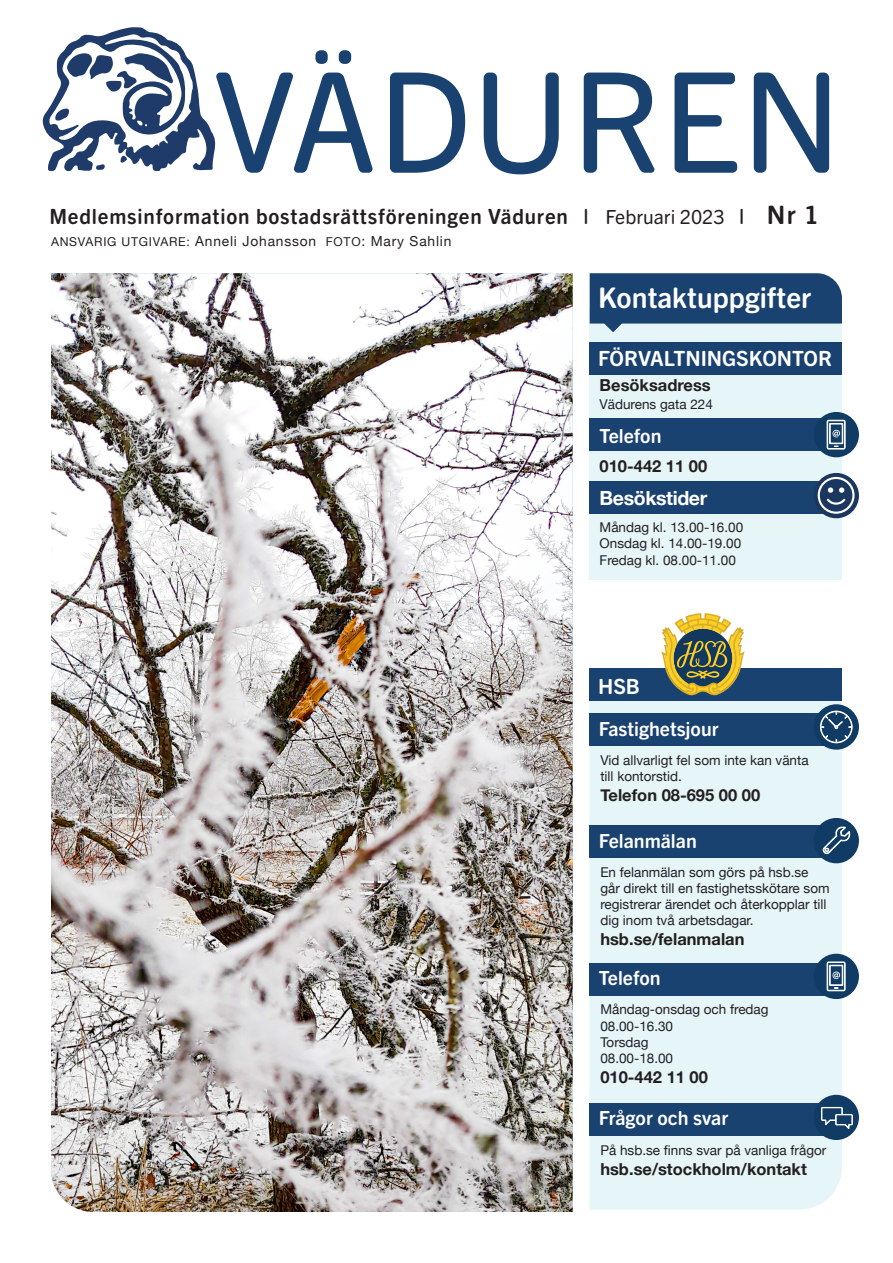
<style>
.page{position:relative;width:893px;height:1263px;background:#fff}
.page>*{position:absolute;margin:0;border:0;box-sizing:border-box;transform-origin:0 0}
.t1{font:139.5px "Trade Gothic Next SR Pro";color:#1a4270}
.t2{font:700 28.5px "Trade Gothic Next SR Pro";color:#fff}
.t3{font:700 21px "Trade Gothic Next SR Pro";letter-spacing:.04em;color:#231f20}
.t4{font:700 21px "Trade Gothic Next SR Pro";color:#fff}
.t5{font:700 19.5px "Trade Gothic Next SR Pro";color:#fff}
.t6{font:700 19.5px "Helvetica Neue";letter-spacing:-.02em;color:#fff}
.t7{font:700 16.5px "Helvetica Neue";color:#231f20}
.t8{font:13.8px "Helvetica Neue";letter-spacing:.06em;color:#231f20}
.t9{font:13.5px/16.2px "Helvetica Neue";color:#231f20}
.s1{font-weight:400}
.s2{font-weight:400;font-size:19.5px}
.s3{font-size:25.5px}
.s4{font-size:12.3px}
</style>
<div class="page">
<svg style="left:42px;top:27px;width:174px;height:145px"></svg>
<img style="left:51px;top:273px;width:522px;height:939px">
<div style="left:590px;top:701px;width:252px;height:508px;background:#e6f5f8"></div>
<div style="left:590px;top:310px;width:252px;height:270px;background:#e6f5f8"></div>
<div style="left:590px;top:342px;width:252px;height:32px;background:#1a4270"></div>
<svg style="left:590px;top:273px;width:252px;height:59px;background:#385c84"></svg>
<div style="left:590px;top:668px;width:252px;height:33px;background:#1a4270"></div>
<div style="left:590px;top:713px;width:252px;height:33px;background:#1a4270"></div>
<div style="left:590px;top:481px;width:252px;height:32px;background:#1a4270"></div>
<div style="left:590px;top:418px;width:252px;height:33px;background:#1a4270"></div>
<div style="left:590px;top:825px;width:252px;height:33px;background:#1a4270"></div>
<div style="left:590px;top:963px;width:252px;height:32px;background:#1a4270"></div>
<div style="left:590px;top:1103px;width:252px;height:33px;background:#1a4270"></div>
<svg style="left:661px;top:613px;width:84px;height:82px"></svg>
<div style="left:814px;top:704px;width:45px;height:46px;background:#103b64;border-radius:50%"></div>
<div style="left:820px;top:711px;width:33px;height:32px;border:1px solid #fff;border-radius:50%"></div>
<svg style="left:820px;top:711px;width:32px;height:32px"></svg>
<div style="left:836px;top:721px;width:7px;height:6px;border:1px solid #fff"></div>
<div style="left:814px;top:473px;width:45px;height:45px;background:#1b3760;border-radius:50%"></div>
<svg style="left:818px;top:477px;width:37px;height:37px"></svg>
<div style="left:814px;top:818px;width:45px;height:45px;background:#103b64;border-radius:50%"></div>
<svg style="left:823px;top:826px;width:28px;height:28px"></svg>
<div style="left:814px;top:954px;width:45px;height:45px;background:#103b64;border-radius:50%"></div>
<svg style="left:829px;top:964px;width:14px;height:25px"></svg>
<div style="left:827px;top:961px;width:18px;height:30px;border:1px solid #fff;border-radius:2px"></div>
<div style="left:827px;top:962px;width:18px;height:29px;border:1px solid #fff"></div>
<div style="left:814px;top:412px;width:45px;height:45px;background:#103b64;border-radius:50%"></div>
<svg style="left:829px;top:423px;width:14px;height:24px"></svg>
<div style="left:827px;top:420px;width:18px;height:29px;border:1px solid #fff"></div>
<div style="left:814px;top:1095px;width:45px;height:45px;background:#103b64;border-radius:50%"></div>
<svg style="left:821px;top:1106px;width:32px;height:23px"></svg>
<p class="t1" style="left:214px;top:25px;width:630px">VÄDUREN</p>
<p class="t3" style="left:50px;top:202px;width:771px">Medlemsinformation bostadsrättsföreningen Väduren <span class="s1">I</span> <span class="s2">Februari 2023</span> <span class="s1">I</span> <span class="s3">Nr 1</span></p>
<p class="t8" style="left:51px;top:231px;width:402px"><span class="s4">ANSVARIG UTGIVARE:</span> Anneli Johansson <span class="s4">FOTO</span>: Mary Sahlin</p>
<p class="t2" style="left:598px;top:277px;width:215px">Kontaktuppgifter</p>
<p class="t4" style="left:598px;top:344px;width:235px">FÖRVALTNINGSKONTOR</p>
<p class="t7" style="left:600px;top:373px;width:113px">Besöksadress</p>
<p class="t9" style="left:600px;top:397px;width:115px">Vädurens gata 224</p>
<p class="t5" style="left:600px;top:423px;width:63px">Telefon</p>
<p class="t7" style="left:600px;top:453px;width:109px">010-442 11 00</p>
<p class="t6" style="left:600px;top:482px;width:109px">Besökstider</p>
<p class="t9" style="left:600px;top:519px;width:145px">Måndag kl. 13.00-16.00</p>
<p class="t9" style="left:600px;top:536px;width:143px">Onsdag kl. 14.00-19.00</p>
<p class="t9" style="left:600px;top:552px;width:138px">Fredag kl. 08.00-11.00</p>
<p class="t4" style="left:598px;top:671px;width:43px">HSB</p>
<p class="t5" style="left:599px;top:715px;width:121px">Fastighetsjour</p>
<p class="t9" style="left:600px;top:753px;width:210px">Vid allvarligt fel som inte kan vänta till kontorstid.</p>
<p class="t7" style="left:600px;top:782px;width:161px">Telefon 08-695 00 00</p>
<p class="t5" style="left:599px;top:827px;width:99px">Felanmälan</p>
<p class="t9" style="left:600px;top:865px;width:231px">En felanmälan som görs på hsb.se går direkt till en fastighetsskötare som registrerar ärendet och återkopplar till dig inom två arbetsdagar.</p>
<p class="t7" style="left:600px;top:926px;width:146px">hsb.se/felanmalan</p>
<p class="t5" style="left:599px;top:964px;width:63px">Telefon</p>
<p class="t9" style="left:600px;top:1002px;width:170px">Måndag-onsdag och fredag</p>
<p class="t9" style="left:600px;top:1018px;width:74px">08.00-16.30</p>
<p class="t9" style="left:600px;top:1035px;width:50px">Torsdag</p>
<p class="t9" style="left:600px;top:1051px;width:74px">08.00-18.00</p>
<p class="t7" style="left:600px;top:1064px;width:109px">010-442 11 00</p>
<p class="t5" style="left:599px;top:1105px;width:131px">Frågor och svar</p>
<p class="t9" style="left:600px;top:1143px;width:228px">På hsb.se finns svar på vanliga frågor</p>
<p class="t7" style="left:600px;top:1156px;width:208px">hsb.se/stockholm/kontakt</p>
</div>
